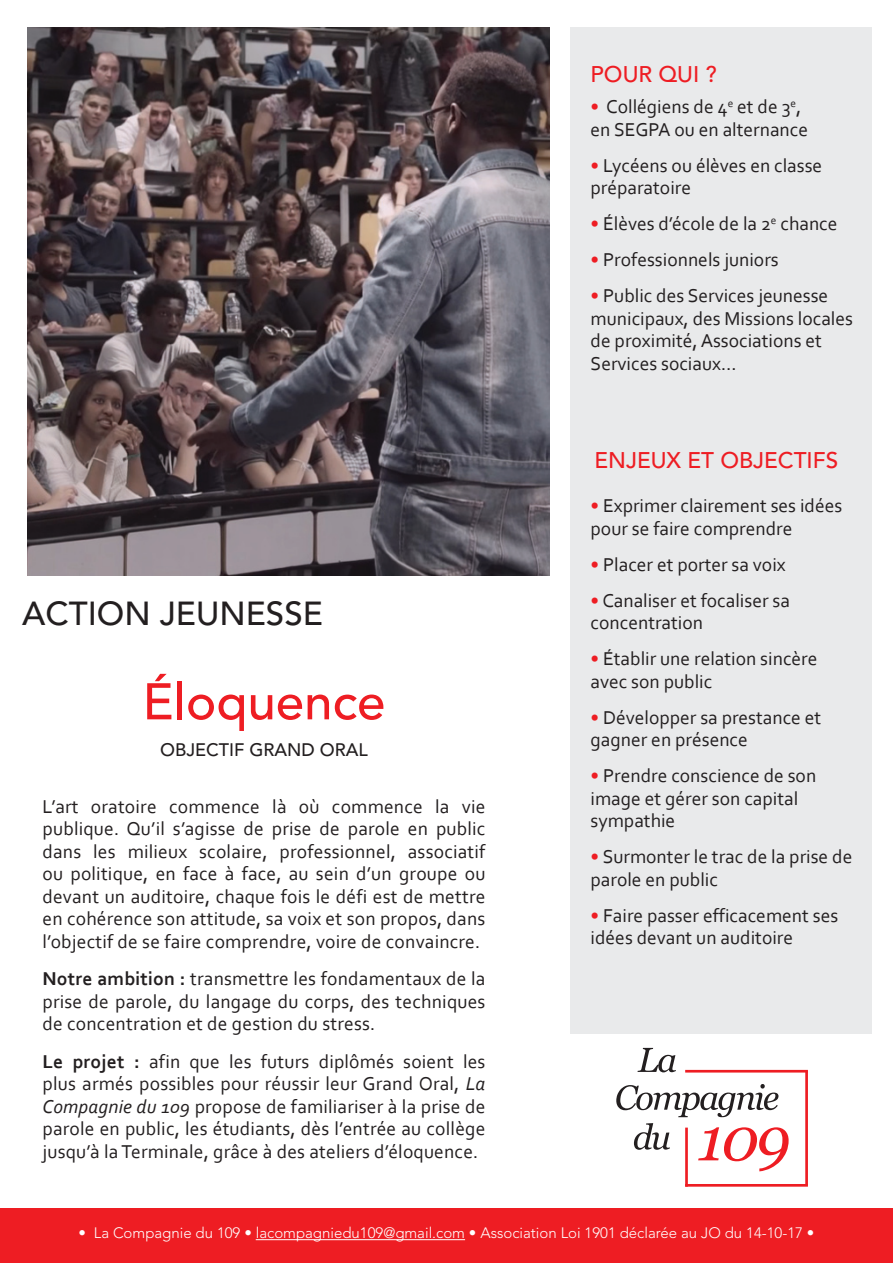
<style>
.page{position:relative;width:893px;height:1263px;background:#fff}
.page>*{position:absolute;margin:0;border:0;box-sizing:border-box;transform-origin:0 0}
.t1{font:500 51px "Avenir LT Std";color:#ee1d23}
.t2{font:500 33px "Avenir LT Std";color:#231f20}
.t3{font:500 22.5px "Avenir LT Std";color:#ee1d23}
.t4{font:19.5px/22.5px "Corbel";color:#231f20}
.t5{font:500 18px "Avenir LT Std";color:#231f20}
.t6{font:300 15px "Avenir LT Std";color:#fff}
.s1{color:#ee1d23}
.s2{font-weight:700}
.s3{font-style:italic}
</style>
<div class="page">
<hr style="left:805px;top:1071px;width:3px;height:114px;background:#ee1d23">
<svg style="left:698px;top:1127px;width:91px;height:44px"></svg>
<svg style="left:637px;top:1048px;width:39px;height:24px"></svg>
<svg style="left:616px;top:1084px;width:162px;height:33px"></svg>
<svg style="left:634px;top:1123px;width:36px;height:27px"></svg>
<hr style="left:685px;top:1070px;width:123px;height:2px;background:#ee1d23">
<hr style="left:685px;top:1184px;width:123px;height:3px;background:#ee1d23">
<hr style="left:685px;top:1127px;width:3px;height:60px;background:#ee1d23">
<img style="left:28px;top:28px;width:522px;height:547px">
<div style="left:570px;top:28px;width:302px;height:1006px;background:#e9eaeb"></div>
<div style="left:0;top:1209px;width:893px;height:54px;background:#ee1d23"></div>
<hr style="left:256px;top:1239px;width:209px;height:1px;background:#fff">
<p class="t3" style="left:591px;top:61px;width:128px">POUR QUI ?</p>
<p class="t4" style="left:591px;top:95px;width:219px"><span class="s1">•</span> Collégiens de 4<sup>e</sup> et de 3<sup>e</sup>, en SEGPA ou en alternance</p>
<p class="t4" style="left:591px;top:153px;width:233px"><span class="s1">•</span> Lycéens ou élèves en classe préparatoire</p>
<p class="t4" style="left:591px;top:212px;width:248px"><span class="s1">•</span> Élèves d’école de la 2<sup>e</sup> chance</p>
<p class="t4" style="left:591px;top:248px;width:190px"><span class="s1">•</span> Professionnels juniors</p>
<p class="t4" style="left:591px;top:284px;width:264px"><span class="s1">•</span> Public des Services jeunesse municipaux, des Missions locales de proximité, Associations et<br>Services sociaux…</p>
<h2 class="t2" style="left:22px;top:595px;width:302px">ACTION JEUNESSE</h2>
<h1 class="t1" style="left:143px;top:672px;width:244px">Éloquence</h1>
<p class="t5" style="left:160px;top:739px;width:209px">OBJECTIF GRAND ORAL</p>
<p class="t4" style="left:43px;top:795px;width:444px;text-align:justify">L’art oratoire commence là où commence la vie publique. Qu’il s’agisse de prise de parole en public dans les milieux scolaire, professionnel, associatif ou politique, en face à face, au sein d’un groupe ou devant un auditoire, chaque fois le défi est de mettre en cohérence son attitude, sa voix et son propos, dans l’objectif de se faire comprendre, voire de convaincre.</p>
<p class="t4" style="left:43px;top:967px;width:444px;text-align:justify"><span class="s2">Notre ambition :</span> transmettre les fondamentaux de la prise de parole, du langage du corps, des techniques de concentration et de gestion du stress.</p>
<p class="t4" style="left:43px;top:1050px;width:444px;text-align:justify"><span class="s2">Le projet :</span> afin que les futurs diplômés soient les plus armés possibles pour réussir leur Grand Oral, <span class="s3">La Compagnie du 109</span> propose de familiariser à la prise de parole en public, les étudiants, dès l’entrée au collège jusqu’à la Terminale, grâce à des ateliers d’éloquence.</p>
<p class="t3" style="left:594px;top:447px;width:245px">ENJEUX ET OBJECTIFS</p>
<p class="t4" style="left:591px;top:494px;width:253px"><span class="s1">•</span> Exprimer clairement ses idées pour se faire comprendre</p>
<p class="t4" style="left:591px;top:552px;width:197px"><span class="s1">•</span> Placer et porter sa voix</p>
<p class="t4" style="left:591px;top:588px;width:201px"><span class="s1">•</span> Canaliser et focaliser sa concentration</p>
<p class="t4" style="left:591px;top:647px;width:228px"><span class="s1">•</span> Établir une relation sincère avec son public</p>
<p class="t4" style="left:591px;top:705px;width:232px"><span class="s1">•</span> Développer sa prestance et gagner en présence</p>
<p class="t4" style="left:591px;top:764px;width:227px"><span class="s1">•</span> Prendre conscience de son image et gérer son capital sympathie</p>
<p class="t4" style="left:591px;top:845px;width:263px"><span class="s1">•</span> Surmonter le trac de la prise de parole en public</p>
<p class="t4" style="left:591px;top:903px;width:249px"><span class="s1">•</span> Faire passer efficacement ses idées devant un auditoire</p>
<p class="t6" style="left:79px;top:1224px;width:737px">• La Compagnie du 109 • lacompagniedu109@gmail.com • Association Loi 1901 déclarée au JO du 14-10-17 •</p>
</div>
